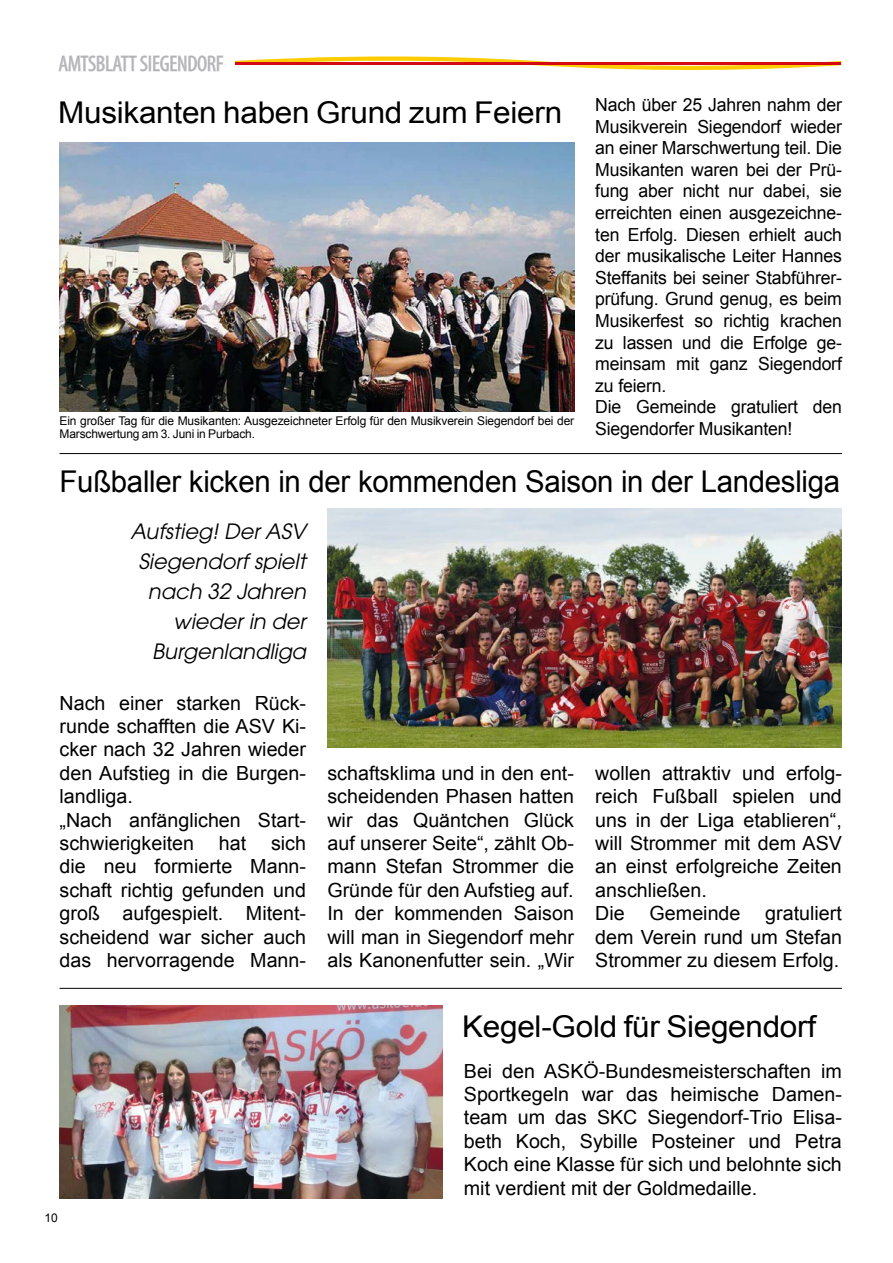
<style>
.page{position:relative;width:893px;height:1263px;background:#fff}
.page>*{position:absolute;margin:0;border:0;box-sizing:border-box;transform-origin:0 0}
.t1{font:30px "Arial";letter-spacing:-.01em;color:#000;scale:1.05 1}
.t2{font:30px "Arial";letter-spacing:-.01em;color:#000}
.t3{font:condensed 22.5px "Myriad Pro";letter-spacing:-.01em;color:#b2b2b6}
.t4{font:italic 21px/30px "Avant Garde";color:#000;text-align:right}
.t5{font:19.5px/23.4px "Arial";color:#000;text-align:justify}
.t6{font:18px/21.6px "Arial";letter-spacing:-.01em;color:#000}
.t7{font:12px/13.5px "Arial";letter-spacing:-.01em;color:#000}
</style>
<div class="page">
<svg style="left:58px;top:55px;width:166px;height:17px"></svg>
<svg style="left:235px;top:56px;width:606px;height:14px"></svg>
<hr style="left:235px;top:62px;width:606px;height:3px;background:#d50911">
<hr style="left:60px;top:453px;width:782px;height:1px;background:#000">
<img style="left:60px;top:143px;width:514px;height:268px">
<img style="left:327px;top:508px;width:515px;height:239px">
<hr style="left:60px;top:988px;width:782px;height:1px;background:#000">
<img style="left:60px;top:1006px;width:383px;height:192px">
<p class="t3" style="left:58px;top:50px;width:167px">AMTSBLATT SIEGENDORF</p>
<p class="t6" style="left:595px;top:94px;width:248px">Nach über 25 Jahren nahm der<br>Musikverein Siegendorf wieder an einer Marschwertung teil. Die<br>Musikanten waren bei der Prü&shy;fung aber nicht nur dabei, sie erreichten einen ausgezeichne&shy;ten Erfolg. Diesen erhielt auch der musikalische Leiter Hannes<br>Steffanits bei seiner Stabführer&shy;prüfung. Grund genug, es beim<br>Musikerfest so richtig krachen zu lassen und die Erfolge ge&shy;meinsam mit ganz Siegendorf zu feiern.<br>Die Gemeinde gratuliert den<br>Siegendorfer Musikanten!</p>
<h1 class="t1" style="left:58px;top:92px;width:481px">Musikanten haben Grund zum Feiern</h1>
<p class="t7" style="left:60px;top:414px;width:516px">Ein großer Tag für die Musikanten: Ausgezeichneter Erfolg für den Musikverein Siegendorf bei der<br>Marschwertung am 3. Juni in Purbach.</p>
<h1 class="t2" style="left:60px;top:462px;width:782px">Fußballer kicken in der kommenden Saison in der Landesliga</h1>
<p class="t4" style="left:130px;top:516px;width:177px">Aufstieg! Der ASV<br>Siegendorf spielt nach 32 Jahren wieder in der<br>Burgenlandliga</p>
<p class="t5" style="left:60px;top:691px;width:248px;text-align:left">Nach einer starken Rück&shy;runde schafften die ASV Ki&shy;cker nach 32 Jahren wieder den Aufstieg in die Burgen&shy;landliga.<br>„Nach anfänglichen Start&shy;schwierigkeiten</p>
<p class="t5" style="left:60px;top:832px;width:248px;text-indent:212px">sich die neu formierte Mann&shy;schaft richtig gefunden und groß aufgespielt. Mitent&shy;scheidend war sicher auch das hervorragende Mann-</p>
<p class="t5" style="left:219px;top:832px;width:29px">hat</p>
<p class="t7" style="left:45px;top:1211px;width:15px">10</p>
<p class="t5" style="left:327px;top:761px;width:248px">schaftsklima und in den ent&shy;scheidenden Phasen hatten wir das Quäntchen Glück auf unserer Seite“, zählt Ob&shy;mann Stefan Strommer die Gründe für den Aufstieg auf.<br>In der kommenden Saison will man in Siegendorf mehr als Kanonenfutter sein. „Wir</p>
<p class="t5" style="left:595px;top:761px;width:248px;text-align:left">wollen attraktiv und erfolg&shy;reich Fußball spielen und uns in der Liga etablieren“, will Strommer mit dem ASV an einst erfolgreiche Zeiten anschließen.<br>Die</p>
<p class="t5" style="left:650px;top:902px;width:92px">Gemeinde</p>
<p class="t5" style="left:595px;top:902px;width:248px;text-indent:170px">gratuliert dem Verein rund um Stefan Strommer zu diesem Erfolg.</p>
<h1 class="t1" style="left:462px;top:1007px;width:339px">Kegel-Gold für Siegendorf</h1>
<p class="t5" style="left:464px;top:1059px;width:380px">Bei den ASKÖ-Bundesmeisterschaften im Sportkegeln war das heimische Damen&shy;team um das SKC Siegendorf-Trio Elisa&shy;beth Koch, Sybille Posteiner und Petra Koch eine Klasse für sich und belohnte sich mit verdient mit der Goldmedaille.</p>
</div>
